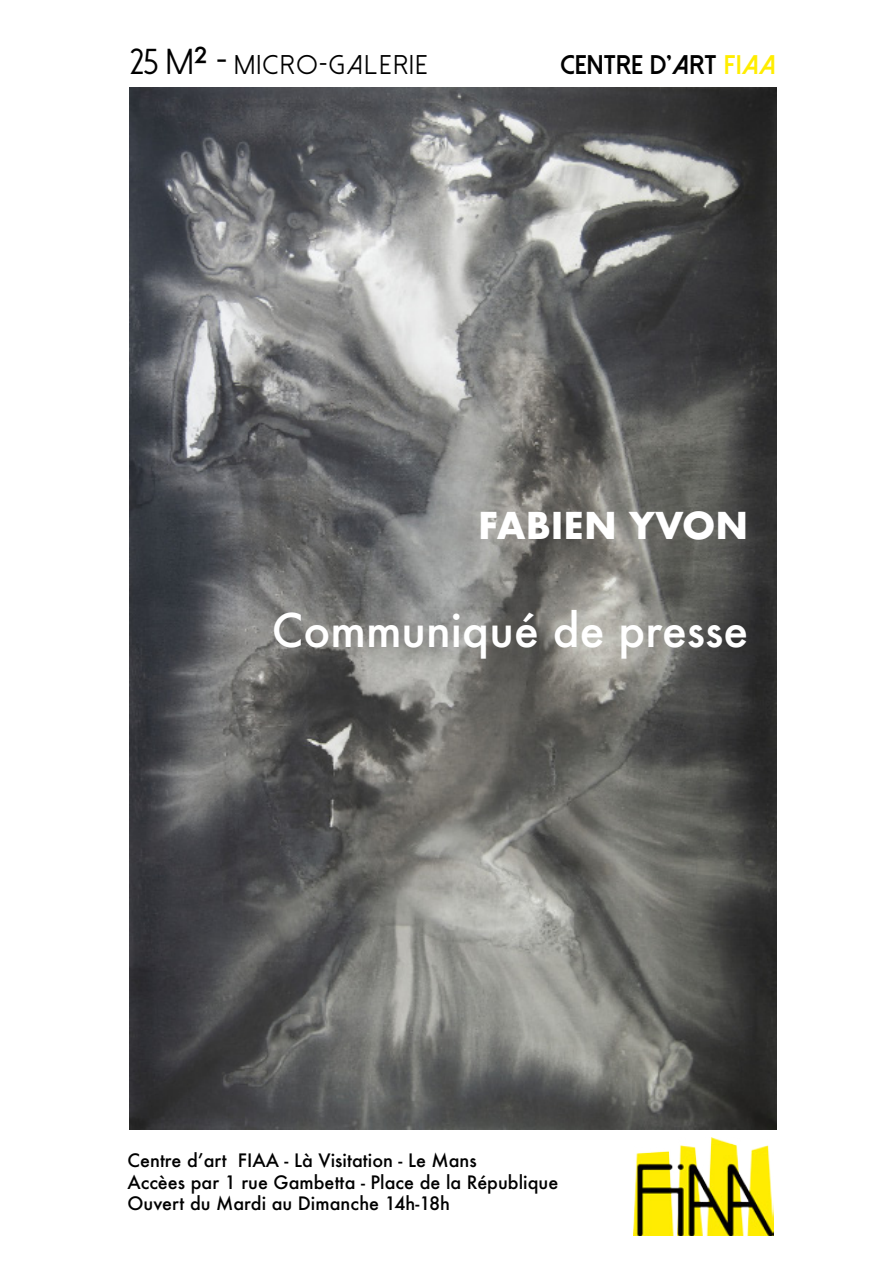
<style>
.page{position:relative;width:893px;height:1263px;background:#fff}
.page>*{position:absolute;margin:0;border:0;box-sizing:border-box;transform-origin:0 0}
.t1{font:500 45px "Futura";color:#fff}
.t2{font:700 36px "Futura";color:#fff}
.t3{font:27px "Dolce Vita";letter-spacing:.1em;color:#000}
.t4{font:800 27px "Dolce Vita";color:#000}
.t5{font:500 18px/21.6px "Futura";color:#000}
.s1{font-size:36px}
.s2{font-family:"Futura";font-weight:500;font-size:36px}
.s3{color:#ffed00}
</style>
<div class="page">
<img style="left:130px;top:87px;width:646px;height:1042px">
<img style="left:634px;top:1137px;width:140px;height:98px">
<h3 class="t3" style="left:131px;top:52px;width:298px"><span class="s1">25 M</span><span class="s2">²</span> <span class="s1">-</span> MICRO-GALERIE</h3>
<h3 class="t4" style="left:560px;top:51px;width:217px">CENTRE D’ART <span class="s3">FIAA</span></h3>
<h2 class="t2" style="left:478px;top:499px;width:272px">FABIEN YVON</h2>
<h1 class="t1" style="left:272px;top:599px;width:478px">Communiqué de presse</h1>
<p class="t5" style="left:128px;top:1149px;width:432px">Centre d’art FIAA - Là Visitation - Le Mans<br>Accèes par 1 rue Gambetta - Place de la République<br>Ouvert du Mardi au Dimanche 14h-18h</p>
</div>
